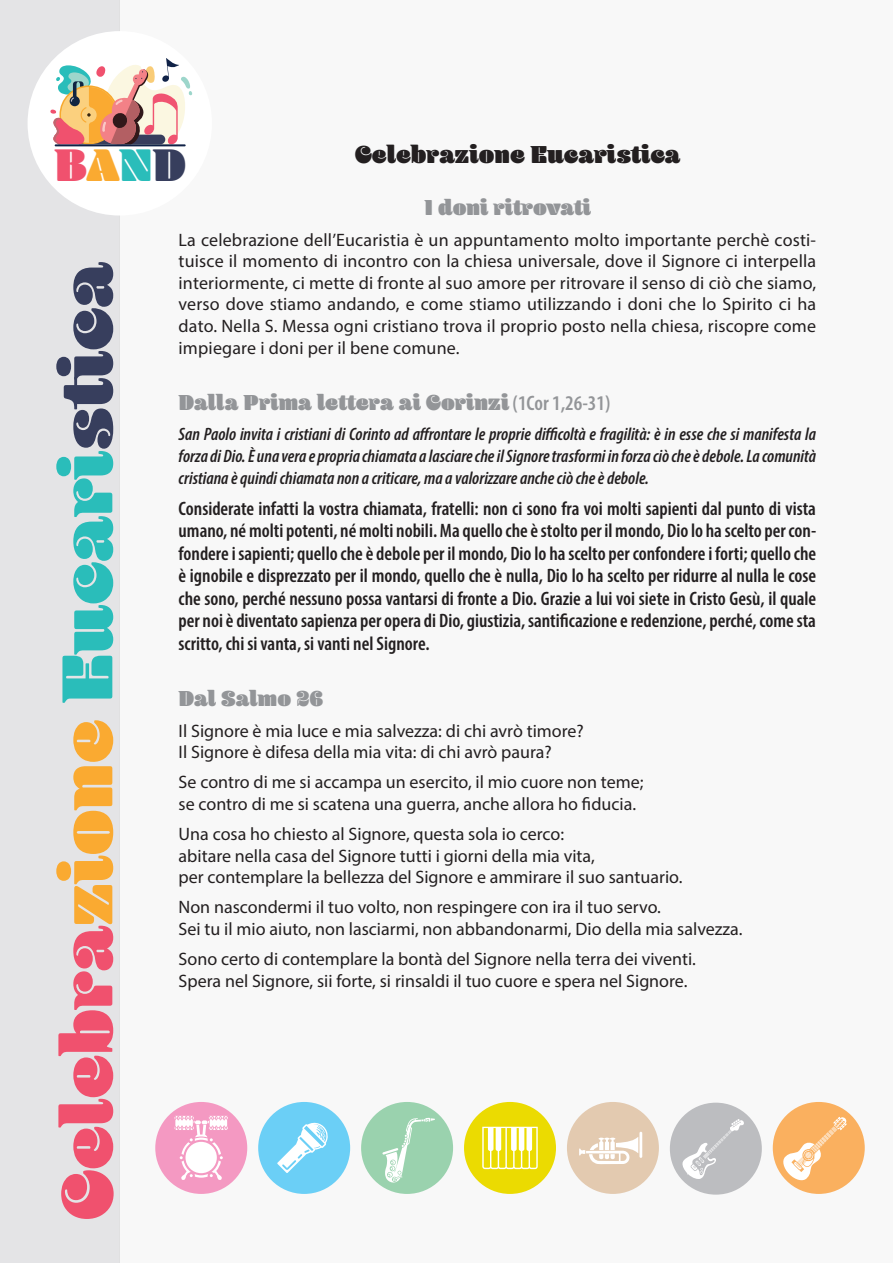
<style>
.page{position:relative;width:893px;height:1263px;background:#fff}
.page>*{position:absolute;margin:0;border:0;box-sizing:border-box;transform-origin:0 0}
.t1{font:900 75px "Blenny";color:#f0516e}
.t2{font:900 47.55px "Blenny";color:#f0516e}
.t3{font:900 25.5px "Blenny";color:#231f20}
.t4{font:900 22.5px "Blenny";color:#939598}
.t5{font:600 condensed 19.5px/22.5px "Myriad Pro";color:#231f20;text-align:justify}
.t6{font:18px/21.6px "Myriad Pro";color:#231f20}
.t7{font:italic 600 condensed 18px/21.6px "Myriad Pro";color:#231f20;text-align:justify}
.s1{color:#faaa31}
.s2{color:#2abdba}
.s3{color:#373e5d}
.s4{font-family:"Myriad Pro";font-weight:600;font-stretch:condensed;font-size:21px}
</style>
<div class="page">
<div style="left:120px;top:0;width:773px;height:1263px;background:#f8f8f8"></div>
<div style="left:0;top:0;width:120px;height:1263px;background:#e4e4e6"></div>
<div style="left:28px;top:31px;width:184px;height:185px;background:#fff;border-radius:50%"></div>
<svg style="left:50px;top:58px;width:142px;height:89px"></svg>
<hr style="left:55px;top:144px;width:131px;height:2px;background:#102247">
<div style="left:155px;top:1102px;width:92px;height:92px;background:#f499c2;border-radius:50%"></div>
<svg style="left:175px;top:1116px;width:53px;height:64px"></svg>
<div style="left:258px;top:1102px;width:92px;height:92px;background:#6bcff6;border-radius:50%"></div>
<svg style="left:277px;top:1122px;width:51px;height:51px"></svg>
<div style="left:361px;top:1102px;width:92px;height:92px;background:#9ad2ae;border-radius:50%"></div>
<svg style="left:382px;top:1118px;width:53px;height:64px"></svg>
<div style="left:464px;top:1102px;width:92px;height:92px;background:#ebdb01;border-radius:50%"></div>
<svg style="left:482px;top:1127px;width:56px;height:42px"></svg>
<div style="left:567px;top:1102px;width:92px;height:92px;background:#e3cab0;border-radius:50%"></div>
<svg style="left:579px;top:1132px;width:63px;height:32px"></svg>
<div style="left:670px;top:1103px;width:92px;height:91px;background:#bcbdc0;border-radius:50%"></div>
<svg style="left:682px;top:1119px;width:62px;height:60px"></svg>
<div style="left:773px;top:1102px;width:92px;height:92px;background:#fab05f;border-radius:50%"></div>
<svg style="left:781px;top:1116px;width:66px;height:66px"></svg>
<h2 class="t2" style="left:54px;top:136px;width:133px">B<span class="s1">A</span><span class="s2">N</span><span class="s3">D</span></h2>
<h3 class="t3" style="left:355px;top:139px;width:327px">Celebrazione Eucaristica</h3>
<p class="t4" style="left:425px;top:194px;width:168px">I doni ritrovati</p>
<p class="t6" style="left:179px;top:228px;width:639px;text-align:justify">La celebrazione dell’Eucaristia è un appuntamento molto importante perchè costi&shy;tuisce il momento di incontro con la chiesa universale, dove il Signore ci interpella interiormente, ci mette di fronte al suo amore per ritrovare il senso di ciò che siamo, verso dove stiamo andando, e come stiamo utilizzando i doni che lo Spirito ci ha dato. Nella S. Messa ogni cristiano trova il proprio posto nella chiesa, riscopre come impiegare i doni per il bene comune.</p>
<p class="t4" style="left:179px;top:389px;width:433px">Dalla Prima lettera ai Corinzi <span class="s4">(1Cor 1,26-31)</span></p>
<p class="t7" style="left:179px;top:423px;width:639px">San Paolo invita i cristiani di Corinto ad affrontare le proprie difficoltà e fragilità: è in esse che si manifesta la forza di Dio. È una vera e propria chiamata a lasciare che il Signore trasformi in forza ciò che è debole. La comunità cristiana è quindi chiamata non a criticare, ma a valorizzare anche ciò che è debole.</p>
<p class="t5" style="left:179px;top:497px;width:639px">Considerate infatti la vostra chiamata, fratelli: non ci sono fra voi molti sapienti dal punto di vista umano, né molti potenti, né molti nobili. Ma quello che è stolto per il mondo, Dio lo ha scelto per con&shy;fondere i sapienti; quello che è debole per il mondo, Dio lo ha scelto per confondere i forti; quello che è ignobile e disprezzato per il mondo, quello che è nulla, Dio lo ha scelto per ridurre al nulla le cose che sono, perché nessuno possa vantarsi di fronte a Dio. Grazie a lui voi siete in Cristo Gesù, il quale per noi è diventato sapienza per opera di Dio, giustizia, santificazione e redenzione, perché, come sta scritto, chi si vanta, si vanti nel Signore.</p>
<p class="t4" style="left:179px;top:685px;width:146px">Dal Salmo 26</p>
<p class="t6" style="left:179px;top:719px;width:407px">Il Signore è mia luce e mia salvezza: di chi avrò timore?<br>Il Signore è difesa della mia vita: di chi avrò paura?</p>
<p class="t6" style="left:179px;top:771px;width:466px">Se contro di me si accampa un esercito, il mio cuore non teme; se contro di me si scatena una guerra, anche allora ho fiducia.</p>
<p class="t6" style="left:179px;top:823px;width:505px">Una cosa ho chiesto al Signore, questa sola io cerco:<br>abitare nella casa del Signore tutti i giorni della mia vita,<br>per contemplare la bellezza del Signore e ammirare il suo santuario.</p>
<p class="t6" style="left:179px;top:896px;width:566px">Non nascondermi il tuo volto, non respingere con ira il tuo servo.<br>Sei tu il mio aiuto, non lasciarmi, non abbandonarmi, Dio della mia salvezza.</p>
<p class="t6" style="left:179px;top:948px;width:519px">Sono certo di contemplare la bontà del Signore nella terra dei viventi.<br>Spera nel Signore, sii forte, si rinsaldi il tuo cuore e spera nel Signore.</p>
<h1 class="t1" style="left:43px;top:1220px;width:960px;rotate:-90deg">Celebra<span class="s1">zione</span> <span class="s2">Eucari</span><span class="s3">stica</span></h1>
</div>
